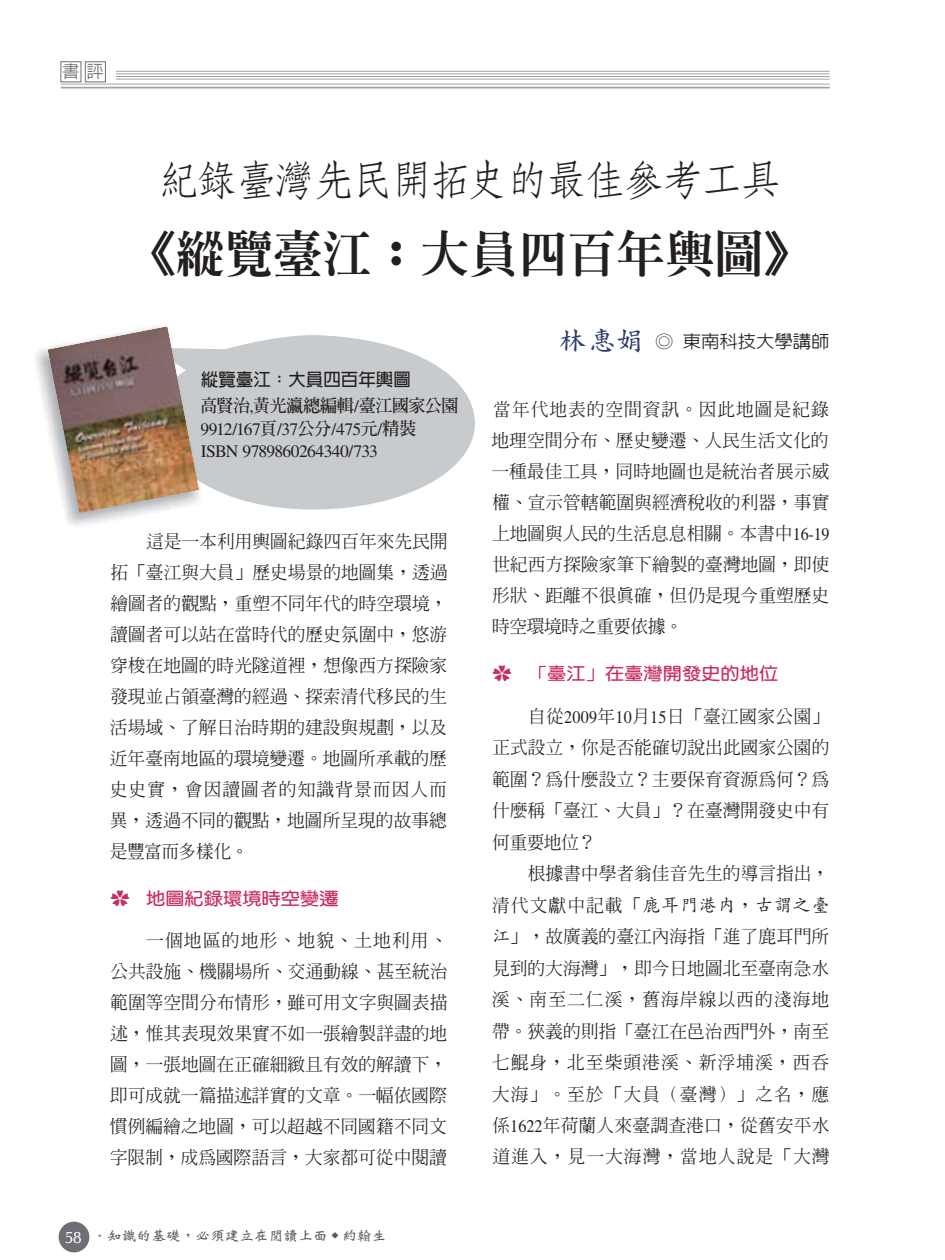
<style>
.page{position:relative;width:945px;height:1260px;background:#fff}
.page>*{position:absolute;margin:0;border:0;box-sizing:border-box;transform-origin:0 0}
.t1{font:49px "AR Ming B5 Heavy E Ten B5 H";color:#231f20}
.t2{font:42px "AR Fang Song B5 Medium E Ten B5 H";letter-spacing:-.075em;color:#231f20}
.t3{font:17.85px/31px "AR Ming B5 Medium E Ten B5 H";letter-spacing:-.005em;color:#231f20;text-align:justify}
.t4{font:17.85px "AR Kai B5 Medium E Ten B5 H";letter-spacing:.055em;color:#231f20}
.t5{font:17.5px/22.8px "Times";letter-spacing:-.04em;color:#231f20}
.t6{font:17.5px "AR Ming B5 Bold E Ten B5 H";letter-spacing:-.045em;color:#231f20}
.t7{font:17.5px "AR New Hei B5 Bold E Ten B5 H";color:#231f20}
.t8{font:17.5px "AR New Hei B5 HK Medium E Ten B5 H";color:#231f20;scale:1.05 1}
.t9{font:17.5px "AR Hei B5 Medium E Ten B5 H";color:#6d6f74}
.t10{font:17.32px "AR Yuan B5 Bold E Ten B5 H";color:#c82e5e;scale:1.11 1}
.t11{font:14px "AR Wei Bei B5 Bold E Ten B5 H";color:#5a5b5f;scale:1.05 1}
.s1{font-family:"AR Kai B5 HK Bold E Ten B5 H";font-size:26.25px;color:#2d3b6b}
.s2{font-family:"Times"}
.s3{color:#242021}
.s4{font-family:"AR Ming B5 Bold E Ten B5 H"}
.s5{font-family:"Koz Go Pro Extra Light 90 msp RKSJ H"}
.s6{font-family:"CG Omega";font-size:16.62px;color:#fff}
.s7{font-family:"AR Ming B5 Medium E Ten B5 H"}
.s8{font-family:"AR Kai B5 Medium E Ten B5 H"}
</style>
<div class="page">
<svg style="left:60px;top:61px;width:46px;height:21px"></svg>
<hr style="left:61px;top:87px;width:769px;height:1px;background:#9fa3a9">
<hr style="left:61px;top:84px;width:769px;height:1px;background:#9fa3a9">
<hr style="left:116px;top:79px;width:714px;height:1px;background:#9fa3a9">
<hr style="left:116px;top:76px;width:714px;height:1px;background:#9fa3a9">
<hr style="left:116px;top:74px;width:714px;height:1px;background:#9fa3a9">
<hr style="left:116px;top:71px;width:714px;height:1px;background:#9fa3a9">
<div style="left:59px;top:1222px;width:30px;height:30px;background:#6d6f74;border-radius:50%"></div>
<svg style="left:201px;top:335px;width:274px;height:175px;fill:#c8cbcd"></svg>
<img style="left:199px;top:348px;width:2px;height:134px">
<svg style="left:201px;top:423px;width:1px;height:12px"></svg>
<img style="left:48px;top:326px;width:151px;height:187px">
<p class="t9" style="left:62px;top:65px;width:43px">書評</p>
<h2 class="t2" style="left:157px;top:164px;width:626px">紀錄臺灣先民開拓史的最佳參考工具</h2>
<h1 class="t1" style="left:127px;top:235px;width:688px">《縱覽臺江：大員四百年輿圖》</h1>
<p class="t8" style="left:559px;top:335px;width:259px"><span class="s1">林惠娟</span> ◎ 東南科技大學講師</p>
<p class="t7" style="left:201px;top:373px;width:211px">縱覽臺江：大員四百年輿圖</p>
<p class="t6" style="left:200px;top:399px;width:260px">高賢治<span class="s2">,</span>黃光瀛總編輯<span class="s2">/</span>臺江國家公園</p>
<p class="t5" style="left:201px;top:419px;width:217px"><span class="s3">9</span>912/167<span class="s4">頁</span>/37<span class="s4">公分</span>/475<span class="s4">元</span>/<span class="s4">精裝<br></span><span class="s3">I</span>SBN 9789860264340/733</p>
<p class="t3" style="left:110px;top:528px;width:340px;text-indent:36px">這是一本利用輿圖紀錄四百年來先民開拓「臺江與大員」歷史場景的地圖集，透過繪圖者的觀點，重塑不同年代的時空環境，讀圖者可以站在當時代的歷史氛圍中，悠游穿梭在地圖的時光隧道裡，想像西方探險家發現並占領臺灣的經過、探索清代移民的生活場域、了解日治時期的建設與規劃，以及近年臺南地區的環境變遷。地圖所承載的歷史史實，會因讀圖者的知識背景而因人而異，透過不同的觀點，地圖所呈現的故事總是豐富而多樣化。</p>
<p class="t10" style="left:110px;top:892px;width:207px"><span class="s5">✿</span> 地圖紀錄環境時空變遷</p>
<p class="t3" style="left:110px;top:928px;width:339px;text-indent:36px">一個地區的地形、地貌、土地利用、公共設施、機關場所、交通動線、甚至統治範圍等空間分布情形，雖可用文字與圖表描述，惟其表現效果實不如一張繪製詳盡的地圖，一張地圖在正確細緻且有效的解讀下，即可成就一篇描述詳實的文章。一幅依國際慣例編繪之地圖，可以超越不同國籍不同文字限制，成為國際語言，大家都可從中閱讀</p>
<p class="t11" style="left:65px;top:1230px;width:308px"><span class="s6">58</span> ．知識的基礎，必須建立在閱讀上面 <sup>◆</sup> 約翰生</p>
<p class="t3" style="left:491px;top:396px;width:340px">當年代地表的空間資訊。因此地圖是紀錄地理空間分布、歷史變遷、人民生活文化的一種最佳工具，同時地圖也是統治者展示威權、宣示管轄範圍與經濟稅收的利器，事實上地圖與人民的生活息息相關。本書中<span class="s2">16-19</span>世紀西方探險家筆下繪製的臺灣地圖，即使形狀、距離不很真確，但仍是現今重塑歷史時空環境時之重要依據。</p>
<p class="t10" style="left:492px;top:667px;width:259px"><span class="s5">✿</span> 「臺江」在臺灣開發史的地位</p>
<p class="t3" style="left:492px;top:703px;width:339px;line-height:31.5px;text-indent:36px">自從<span class="s2">2009</span>年<span class="s2">10</span>月<span class="s2">15</span>日「臺江國家公園」正式設立，你是否能確切說出此國家公園的範圍？為什麼設立？主要保育資源為何？為什麼稱「臺江、大員」？在臺灣開發史中有何重要地位？</p>
<p class="t3" style="left:528px;top:860px;width:303px">根據書中學者翁佳音先生的導言指出，</p>
<p class="t4" style="left:492px;top:898px;width:339px"><span class="s7">清代文獻中記載「</span>鹿耳門港內，古謂之臺</p>
<p class="t3" style="left:492px;top:923px;width:339px;line-height:31.5px"><span class="s8">江</span>」，故廣義的臺江內海指「進了鹿耳門所見到的大海灣」，即今日地圖北至臺南急水溪、南至二仁溪，舊海岸線以西的淺海地帶。狹義的則指「臺江在邑治西門外，南至七鯤身，北至柴頭港溪、新浮埔溪，西吞大海」。至於「大員（臺灣）」之名，應係<span class="s2">1622</span>年荷蘭人來臺調查港口，從舊安平水道進入，見一大海灣，當地人說是「大灣</p>
</div>
